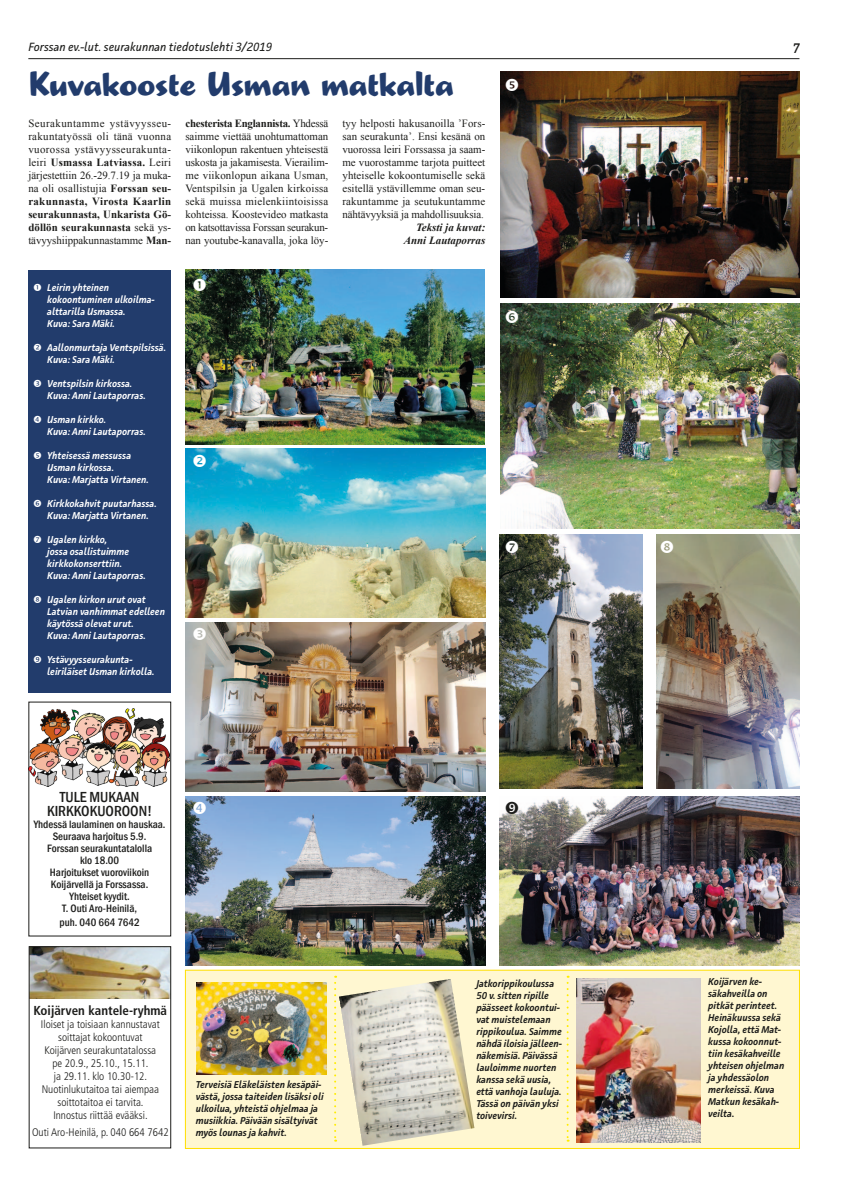
<style>
.page{position:relative;width:842px;height:1191px;background:#fff}
.page>*{position:absolute;margin:0;border:0;box-sizing:border-box;transform-origin:0 0}
.t1{font:35px "Las Vegas OT Castaway";color:#223c6c}
.t2{font:500 condensed 15px/14px "Franklin Gothic";color:#1d1d1b;text-align:center}
.t3{font:italic 600 14px "Facit";color:#1d1d1b;scale:.9 1}
.t4{font:700 condensed 13px "Frutiger LT Std";color:#1d1d1b}
.t5{font:italic 12px "Facit";color:#1d1d1b}
.t6{font:11px/13px "Times New Roman";letter-spacing:-.005em;color:#1d1d1b;text-align:justify}
.t7{font:300 condensed 11px/13px "Frutiger LT Std";color:#1d1d1b;text-align:center}
.t8{font:500 condensed 11px/12px "Franklin Gothic";color:#1d1d1b;text-align:center}
.t9{font:italic 700 11px/13px "Times New Roman";color:#1d1d1b;text-align:right}
.t10{font:italic 600 10px/12px "Facit";color:#1d1d1b}
.t11{font:italic 600 10px/12px "Facit";color:#fff}
.s1{font-weight:700}
</style>
<div class="page">
<hr style="left:28px;top:58px;width:771px;height:1px;background:#1d1d1b">
<div style="left:28px;top:270px;width:143px;height:422px;background:#223c6c"></div>
<div style="left:185px;top:969px;width:615px;height:180px;background:#fff7d1;border:1px solid #ffdf00"></div>
<img style="left:577px;top:978px;width:123px;height:164px">
<img style="left:196px;top:982px;width:130px;height:92px">
<img style="left:339px;top:979px;width:135px;height:166px">
<img style="left:186px;top:270px;width:299px;height:174px">
<img style="left:185px;top:449px;width:300px;height:169px">
<img style="left:185px;top:623px;width:300px;height:168px">
<img style="left:185px;top:796px;width:300px;height:169px">
<img style="left:500px;top:72px;width:299px;height:225px">
<img style="left:500px;top:303px;width:299px;height:225px">
<img style="left:499px;top:535px;width:143px;height:254px">
<img style="left:657px;top:535px;width:142px;height:254px">
<img style="left:499px;top:796px;width:300px;height:169px">
<div style="left:28px;top:701px;width:143px;height:235px;border:1px solid #1d1d1b"></div>
<img style="left:29px;top:708px;width:140px;height:79px">
<img style="left:31px;top:948px;width:138px;height:50px">
<div style="left:29px;top:946px;width:142px;height:202px;border:1px solid #1d1d1b"></div>
<svg style="left:334px;top:975px;width:2px;height:166px"></svg>
<svg style="left:567px;top:975px;width:2px;height:166px"></svg>
<svg style="left:194px;top:278px;width:12px;height:13px"></svg>
<svg style="left:194px;top:455px;width:12px;height:12px"></svg>
<svg style="left:194px;top:627px;width:12px;height:13px"></svg>
<svg style="left:194px;top:802px;width:12px;height:12px"></svg>
<svg style="left:506px;top:79px;width:12px;height:12px"></svg>
<svg style="left:506px;top:310px;width:12px;height:13px"></svg>
<svg style="left:506px;top:541px;width:12px;height:12px"></svg>
<svg style="left:661px;top:541px;width:12px;height:12px"></svg>
<svg style="left:506px;top:802px;width:12px;height:12px"></svg>
<p class="t5" style="left:28px;top:39px;width:245px">Forssan ev.-lut. seurakunnan tiedotuslehti 3/2019</p>
<p class="t3" style="left:793px;top:39px;width:9px">7</p>
<h1 class="t1" style="left:28px;top:63px;width:427px">Kuvakooste Usman matkalta</h1>
<p class="t6" style="left:185px;top:117px;width:144px"><span class="s1">chesterista Englannista.</span> Yhdessä saimme viettää unohtumattoman viikonlopun rakentuen yhteisestä uskosta ja jakamisesta. Vierailim&shy;me viikonlopun aikana Usman, Ventspilsin ja Ugalen kirkoissa sekä muissa mielenkiintoisissa kohteissa. Koostevideo matkasta on katsottavissa Forssan seurakun&shy;nan youtube-kanavalla, joka löy-</p>
<p class="t6" style="left:342px;top:117px;width:144px">tyy helposti hakusanoilla ’Fors&shy;san seurakunta’. Ensi kesänä on vuorossa leiri Forssassa ja saam&shy;me vuorostamme tarjota puitteet yhteiselle kokoontumiselle sekä esitellä ystävillemme oman seu&shy;rakuntamme ja seutukuntamme nähtävyyksiä ja mahdollisuuksia.</p>
<p class="t6" style="left:28px;top:117px;width:144px">Seurakuntamme ystävyysseu&shy;rakuntatyössä oli tänä vuonna vuorossa ystävyysseurakunta&shy;leiri <span class="s1">Usmassa Latviassa.</span> Leiri järjestettiin 26.-29.7.19 ja muka&shy;na oli osallistujia <span class="s1">Forssan seu&shy;rakunnasta, Virosta Kaarlin seurakunnasta, Unkarista Gö&shy;döllön seurakunnasta</span> sekä ys&shy;tävyyshiippakunnastamme <span class="s1">Man-</span></p>
<p class="t9" style="left:404px;top:221px;width:83px">Teksti ja kuvat:<br>Anni Lautaporras</p>
<p class="t11" style="left:47px;top:281px;width:109px">Leirin yhteinen kokoontuminen ulkoilma&shy;alttarilla Usmassa.<br>Kuva: Sara Mäki.</p>
<p class="t11" style="left:47px;top:341px;width:120px">Aallonmurtaja Ventspilsissä.<br>Kuva: Sara Mäki.</p>
<p class="t11" style="left:47px;top:377px;width:100px">Ventspilsin kirkossa.<br>Kuva: Anni Lautaporras.</p>
<p class="t11" style="left:47px;top:413px;width:100px">Usman kirkko.<br>Kuva: Anni Lautaporras.</p>
<p class="t11" style="left:47px;top:449px;width:103px">Yhteisessä messussa<br>Usman kirkossa.<br>Kuva: Marjatta Virtanen.</p>
<p class="t11" style="left:47px;top:497px;width:111px">Kirkkokahvit puutarhassa.<br>Kuva: Marjatta Virtanen.</p>
<p class="t11" style="left:47px;top:533px;width:100px">Ugalen kirkko,<br>jossa osallistuimme kirkkokonserttiin.<br>Kuva: Anni Lautaporras.</p>
<p class="t11" style="left:47px;top:593px;width:119px">Ugalen kirkon urut ovat<br>Latvian vanhimmat edelleen käytössä olevat urut.<br>Kuva: Anni Lautaporras.</p>
<p class="t11" style="left:47px;top:653px;width:109px">Ystävyysseurakunta&shy;leiriläiset Usman kirkolla.</p>
<h2 class="t2" style="left:47px;top:789px;width:107px">Tule mukaan kirkkokuoroon!</h2>
<p class="t8" style="left:34px;top:818px;width:133px">Yhdessä laulaminen on hauskaa.<br>Seuraava harjoitus 5.9.<br>Forssan seurakuntatalolla<br>klo 18.00<br>Harjoitukset vuoroviikoin<br>Koijärvellä ja Forssassa.<br>Yhteiset kyydit.<br>T. Outi Aro-Heinilä,</p>
<p class="t8" style="left:59px;top:916px;width:82px">puh. 040 664 7642</p>
<p class="t4" style="left:34px;top:1002px;width:135px">Koijärven kantele-ryhmä</p>
<p class="t7" style="left:41px;top:1017px;width:120px">Iloiset ja toisiaan kannustavat soittajat kokoontuvat<br>Koijärven seurakuntatalossa pe 20.9., 25.10., 15.11.<br>ja 29.11. klo 10.30-12.<br>Nuotinlukutaitoa tai aiempaa soittotaitoa ei tarvita.<br>Innostus riittää evääksi.</p>
<p class="t7" style="left:32px;top:1125px;width:138px">Outi Aro-Heinilä, p. 040 664 7642</p>
<p class="t10" style="left:196px;top:1078px;width:129px">Terveisiä Eläkeläisten kesäpäi&shy;västä, jossa taiteiden lisäksi oli ulkoilua, yhteistä ohjelmaa ja musiikkia. Päivään sisältyivät myös lounas ja kahvit.</p>
<p class="t10" style="left:476px;top:977px;width:87px">Jatkorippikoulussa<br>50 v. sitten ripille päässeet kokoontui&shy;vat muistelemaan rippikoulua. Saimme nähdä iloisia jälleen&shy;näkemisiä. Päivässä lauloimme nuorten kanssa sekä uusia, että vanhoja lauluja.<br>Tässä on päivän yksi toivevirsi.</p>
<p class="t10" style="left:708px;top:975px;width:78px">Koijärven ke&shy;säkahveilla on pitkät perinteet.<br>Heinäkuussa sekä<br>Kojolla, että Mat&shy;kussa kokoonnut&shy;tiin kesäkahveille yhteisen ohjelman ja yhdessäolon merkeissä. Kuva<br>Matkun kesäkah&shy;veilta.</p>
</div>
